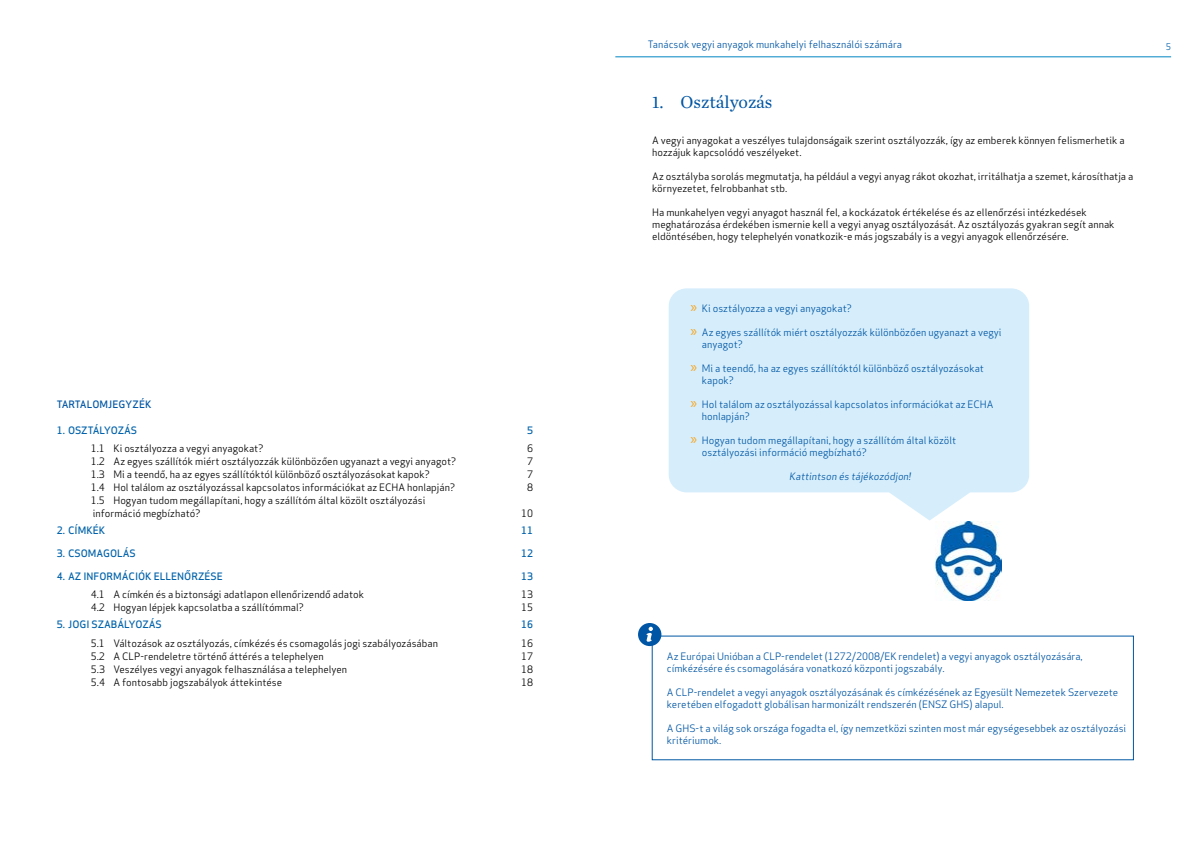
<style>
.page{position:relative;width:1191px;height:842px;background:#fff}
.page>*{position:absolute;margin:0;border:0;box-sizing:border-box;transform-origin:0 0}
.t1{font:18px "Chronicle Text G1";color:#0056a4}
.t2{font:10px/12px "Apex Sans";color:#000}
.t3{font:10px/12px "Apex Sans";color:#0056a4}
.t4{font:500 10px "Apex Sans";color:#0062aa}
.t5{font:500 10px "Apex Sans";color:#0056a4}
.t6{font:9px "Apex Sans";color:#0060ab}
.s1{font-family:"Myriad Pro";font-size:16px;color:#f7a520}
</style>
<div class="page">
<hr style="left:615px;top:57px;width:556px;height:1px;background:#0085c3">
<svg style="left:668px;top:288px;width:361px;height:233px"></svg>
<img style="left:936px;top:521px;width:65px;height:79px">
<svg style="left:638px;top:623px;width:23px;height:23px"></svg>
<p class="t5" style="left:57px;top:396px;width:95px">TARTALOMJEGYZÉK</p>
<p class="t4" style="left:57px;top:421px;width:78px">1. OSZTÁLYOZÁS</p>
<p class="t4" style="left:527px;top:421px;width:7px">5</p>
<p class="t2" style="left:91px;top:442px;width:174px">1.1 Ki osztályozza a vegyi anyagokat?</p>
<p class="t2" style="left:527px;top:442px;width:7px">6</p>
<p class="t2" style="left:91px;top:455px;width:367px">1.2 Az egyes szállítók miért osztályozzák különbözően ugyanazt a vegyi anyagot?</p>
<p class="t2" style="left:527px;top:455px;width:7px">7</p>
<p class="t2" style="left:91px;top:468px;width:340px">1.3 Mi a teendő, ha az egyes szállítóktól különböző osztályozásokat kapok?</p>
<p class="t2" style="left:527px;top:468px;width:7px">7</p>
<p class="t2" style="left:91px;top:481px;width:366px">1.4 Hol találom az osztályozással kapcsolatos információkat az ECHA honlapján?</p>
<p class="t2" style="left:527px;top:481px;width:7px">8</p>
<p class="t2" style="left:91px;top:493px;width:336px;line-height:13px">1.5 Hogyan tudom megállapítani, hogy a szállítóm által közölt osztályozási információ megbízható?</p>
<p class="t2" style="left:521px;top:507px;width:13px">10</p>
<p class="t4" style="left:57px;top:522px;width:46px">2. CÍMKÉK</p>
<p class="t4" style="left:521px;top:522px;width:13px">11</p>
<p class="t4" style="left:57px;top:544px;width:77px">3. CSOMAGOLÁS</p>
<p class="t4" style="left:521px;top:544px;width:13px">12</p>
<p class="t4" style="left:57px;top:567px;width:159px">4. AZ IN FORMÁCI ÓK ELLENŐRZÉSE</p>
<p class="t4" style="left:521px;top:567px;width:13px">13</p>
<p class="t2" style="left:91px;top:588px;width:275px">4.1 A címkén és a biztonsági adatlapon ellenőrizendő adatok</p>
<p class="t2" style="left:521px;top:588px;width:13px">13</p>
<p class="t2" style="left:91px;top:601px;width:215px">4.2 Hogyan lépjek kapcsolatba a szállítómmal?</p>
<p class="t2" style="left:521px;top:601px;width:13px">15</p>
<p class="t4" style="left:57px;top:616px;width:103px">5. J OGI SZABÁLYOZÁS</p>
<p class="t4" style="left:521px;top:616px;width:13px">16</p>
<p class="t2" style="left:91px;top:636px;width:349px">5.1 Változások az osztályozás, címkézés és csomagolás jogi szabályozásában</p>
<p class="t2" style="left:521px;top:636px;width:13px">16</p>
<p class="t2" style="left:91px;top:649px;width:234px">5.2 A CLP-rendeletre történő áttérés a telephelyen</p>
<p class="t2" style="left:521px;top:649px;width:13px">17</p>
<p class="t2" style="left:91px;top:662px;width:258px">5.3 Veszélyes vegyi anyagok felhasználása a telephelyen</p>
<p class="t2" style="left:521px;top:662px;width:13px">18</p>
<p class="t2" style="left:91px;top:675px;width:193px">5.4 A fontosabb jogszabályok áttekintése</p>
<p class="t2" style="left:521px;top:675px;width:13px">18</p>
<p class="t3" style="left:648px;top:37px;width:255px">Tanácsok vegyi anyagok munkahelyi felhasználói számára</p>
<p class="t6" style="left:1165px;top:39px;width:7px">5</p>
<h1 class="t1" style="left:652px;top:88px;width:122px">1. Osztályozás</h1>
<p class="t2" style="left:652px;top:133px;width:474px">A vegyi anyagokat a veszélyes tulajdonságaik szerint osztályozzák, így az emberek könnyen felismerhetik a hozzájuk kapcsolódó veszélyeket.</p>
<p class="t2" style="left:652px;top:169px;width:483px">Az osztályba sorolás megmutatja, ha például a vegyi anyag rákot okozhat, irritálhatja a szemet, károsíthatja a környezetet, felrobbanhat stb.</p>
<p class="t2" style="left:652px;top:205px;width:464px">Ha munkahelyen vegyi anyagot használ fel, a kockázatok értékelése és az ellenőrzési intézkedések meghatározása érdekében ismernie kell a vegyi anyag osztályozását. Az osztályozás gyakran segít annak eldöntésében, hogy telephelyén vonatkozik-e más jogszabály is a vegyi anyagok ellenőrzésére.</p>
<p class="t3" style="left:690px;top:301px;width:163px"><span class="s1">»</span> Ki osztályozza a vegyi anyagokat?</p>
<p class="t3" style="left:702px;top:325px;width:301px;text-indent:-11px"><span class="s1">»</span> Az egyes szállítók miért osztályozzák különbözően ugyanazt a vegyi anyagot?</p>
<p class="t3" style="left:702px;top:361px;width:284px;text-indent:-11px"><span class="s1">»</span> Mi a teendő, ha az egyes szállítóktól különböző osztályozásokat kapok?</p>
<p class="t3" style="left:702px;top:397px;width:293px;text-indent:-11px"><span class="s1">»</span> Hol találom az osztályozással kapcsolatos információkat az ECHA honlapján?</p>
<p class="t3" style="left:702px;top:433px;width:256px;text-indent:-11px"><span class="s1">»</span> Hogyan tudom megállapítani, hogy a szállítóm által közölt osztályozási információ megbízható?</p>
<p class="t3" style="left:789px;top:469px;width:125px">Kattintson és tájékozódjon!</p>
<p class="t3" style="left:667px;top:649px;width:417px">Az Európai Unióban a CLP-rendelet (1272/2008/EK rendelet) a vegyi anyagok osztályozására, címkézésére és csomagolására vonatkozó központi jogszabály.</p>
<p class="t3" style="left:667px;top:685px;width:453px">A CLP-rendelet a vegyi anyagok osztályozásának és címkézésének az Egyesült Nemezetek Szervezete keretében elfogadott globálisan harmonizált rendszerén (ENSZ GHS) alapul.</p>
<p class="t3" style="left:667px;top:721px;width:461px">A GHS-t a világ sok országa fogadta el, így nemzetközi szinten most már egységesebbek az osztályozási kritériumok.</p>
</div>
